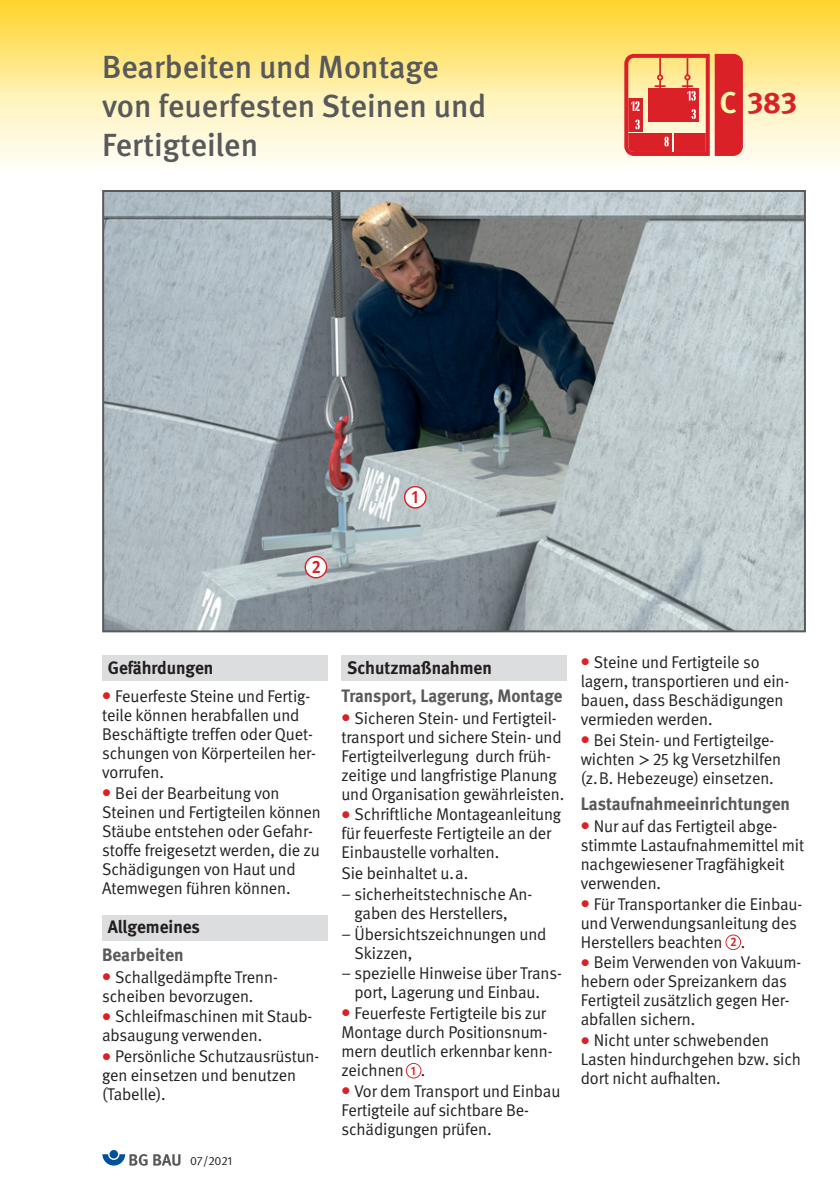
<style>
.page{position:relative;width:840px;height:1191px;background:#fff}
.page>*{position:absolute;margin:0;border:0;box-sizing:border-box;transform-origin:0 0}
.t1{font:500 32px/39px "DGUV Meta";color:#58595b}
.t2{font:700 30px "DGUV Meta";color:#da2128}
.t3{font:700 18px "DGUV Meta";color:#231f20}
.t4{font:700 18px "DGUV Meta";color:#58595b}
.t5{font:700 18px "DGUV Meta";color:#58595b;scale:.95 1}
.t6{font:700 18px "DGUV Meta";color:#da2128;scale:.9 1}
.t7{font:17px/19px "DGUV Meta";letter-spacing:-.005em;color:#231f20}
.t8{font:700 12.4px "DGUV Meta";color:#da2128;scale:.9 1}
.t9{font:12px "DGUV Meta";letter-spacing:-.005em;color:#231f20}
.s1{color:#fff9ae}
.s2{color:#da2128}
.s3{font-family:"Lucida Grande"}
</style>
<div class="page">
<svg style="left:0;top:96px;width:839px;height:70px;background:#fdf0d1"></svg>
<img style="left:0;top:0;width:839px;height:96px">
<div style="left:648px;top:89px;width:50px;height:33px;background:#da2128"></div>
<svg style="left:654px;top:74px;width:10px;height:15px"></svg>
<svg style="left:682px;top:74px;width:13px;height:27px"></svg>
<svg style="left:691px;top:109px;width:4px;height:10px"></svg>
<svg style="left:664px;top:137px;width:4px;height:9px"></svg>
<svg style="left:624px;top:54px;width:15px;height:102px;background:#e76e59"></svg>
<div style="left:714px;top:54px;width:28px;height:102px;background:#da2128"></div>
<div style="left:109px;top:1150px;width:9px;height:8px;background:#00519c;border-radius:50%"></div>
<svg style="left:102px;top:1154px;width:45px;height:11px"></svg>
<svg style="left:153px;top:1154px;width:27px;height:11px"></svg>
<div style="left:102px;top:655px;width:225px;height:25px;background:#dcddde"></div>
<div style="left:102px;top:915px;width:225px;height:25px;background:#dcddde"></div>
<div style="left:341px;top:655px;width:225px;height:25px;background:#dcddde"></div>
<svg style="left:405px;top:1063px;width:16px;height:15px"></svg>
<div style="left:406px;top:1063px;width:14px;height:14px;background:#fff;border-radius:50%"></div>
<svg style="left:725px;top:934px;width:15px;height:16px"></svg>
<div style="left:726px;top:935px;width:13px;height:14px;background:#fff;border-radius:50%"></div>
<img style="left:105px;top:193px;width:697px;height:436px">
<div style="left:102px;top:190px;width:703px;height:442px;border:2px solid #58595b"></div>
<svg style="left:403px;top:486px;width:23px;height:22px"></svg>
<div style="left:405px;top:487px;width:20px;height:20px;background:#fff;border-radius:50%"></div>
<svg style="left:304px;top:556px;width:23px;height:22px"></svg>
<div style="left:306px;top:557px;width:20px;height:20px;background:#fff;border-radius:50%"></div>
<h1 class="t1" style="left:102px;top:50px;width:385px">Bearbeiten und Montage von feuerfesten Steinen und<br>Fertigteilen</h1>
<h2 class="t2" style="left:719px;top:91px;width:79px"><span class="s1">C</span> 383</h2>
<p class="t6" style="left:311px;top:560px;width:12px">2</p>
<p class="t6" style="left:411px;top:490px;width:9px">1</p>
<p class="t3" style="left:108px;top:661px;width:107px">Gefährdungen</p>
<p class="t7" style="left:102px;top:687px;width:215px"><span class="s2">●</span> Feuerfeste Steine und Fertig&shy;teile können herabfallen und<br>Beschäftigte treffen oder Quet&shy;schungen von Körperteilen her&shy;vorrufen.</p>
<p class="t7" style="left:102px;top:784px;width:220px"><span class="s2">●</span> Bei der Bearbeitung von<br>Steinen und Fertigteilen können<br>Stäube entstehen oder Gefahr&shy;stoffe freigesetzt werden, die zu<br>Schädigungen von Haut und<br>Atemwegen führen können.</p>
<p class="t3" style="left:108px;top:920px;width:94px">Allgemeines</p>
<p class="t4" style="left:102px;top:948px;width:83px">Bearbeiten</p>
<p class="t7" style="left:102px;top:968px;width:177px"><span class="s2">●</span> Schallgedämpfte Trenn - scheiben bevorzugen.</p>
<p class="t7" style="left:102px;top:1008px;width:211px"><span class="s2">●</span> Schleifmaschinen mit Staub&shy;absaugung verwenden.</p>
<p class="t7" style="left:102px;top:1048px;width:218px"><span class="s2">●</span> Persönliche Schutzausrüstun&shy;gen einsetzen und benutzen (Tabelle).</p>
<p class="t9" style="left:190px;top:1156px;width:44px">07/2021</p>
<p class="t3" style="left:347px;top:661px;width:146px">Schutzmaßnahmen</p>
<p class="t5" style="left:341px;top:689px;width:234px">Transport, Lagerung, Montage</p>
<p class="t7" style="left:341px;top:709px;width:224px"><span class="s2">●</span> Sicheren Stein- und Fertigteil&shy;transport und sichere Stein- und Fertigteilverlegung durch früh&shy;zeitige und langfristige Planung und Organisation gewährleisten.</p>
<p class="t7" style="left:341px;top:806px;width:221px"><span class="s2">●</span> Schriftliche Montageanleitung für feuerfeste Fertigteile an der<br>Einbaustelle vorhalten.</p>
<p class="t7" style="left:341px;top:864px;width:192px;line-height:20.8px">Sie beinhaltet u.a.<br>− sicherheitstechnische An -</p>
<p class="t7" style="left:341px;top:903px;width:206px;line-height:20.8px;text-indent:13px">gaben des Herstellers,<br>− Übersichtszeichnungen und</p>
<p class="t7" style="left:341px;top:943px;width:222px;line-height:20.8px;text-indent:13px">Skizzen,<br>− spezielle Hinweise über Trans-</p>
<p class="t7" style="left:354px;top:984px;width:187px">port, Lagerung und Einbau.</p>
<p class="t7" style="left:341px;top:1004px;width:212px"><span class="s2">●</span> Feuerfeste Fertigteile bis zur<br>Montage durch Positionsnum&shy;mern deutlich erkennbar kenn&shy;zeichnen .</p>
<p class="t7" style="left:341px;top:1082px;width:220px"><span class="s2">●</span> Vor dem Transport und Einbau<br>Fertigteile auf sichtbare Be - schädigungen prüfen.</p>
<p class="t8" style="left:411px;top:1065px;width:7px">1</p>
<p class="t7" style="left:580px;top:653px;width:210px"><span class="s2">●</span> Steine und Fertigteile so lagern, transportieren und ein&shy;bauen, dass Beschädigungen vermieden werden.</p>
<p class="t7" style="left:580px;top:731px;width:202px"><span class="s2">●</span> Bei Stein- und Fertigteilge&shy;wichten <span class="s3">&gt;</span>25 kg Versetzhilfen (z.B. Hebezeuge) einsetzen.</p>
<p class="t4" style="left:580px;top:797px;width:211px">Lastaufnahmeeinrichtungen</p>
<p class="t7" style="left:580px;top:817px;width:225px"><span class="s2">●</span> Nur auf das Fertigteil abge&shy;stimmte Lastaufnahmemittel mit nachgewiesener Tragfähigkeit verwenden.</p>
<p class="t7" style="left:580px;top:895px;width:223px"><span class="s2">●</span> Für Transportanker die Einbau&shy;und Verwendungsanleitung des<br>Herstellers beachten .</p>
<p class="t7" style="left:580px;top:954px;width:222px"><span class="s2">●</span> Beim Verwenden von Vakuum&shy;hebern oder Spreizankern das<br>Fertigteil zusätzlich gegen Her&shy;abfallen sichern.</p>
<p class="t7" style="left:580px;top:1032px;width:222px"><span class="s2">●</span> Nicht unter schwebenden<br>Lasten hindurchgehen bzw. sich dort nicht aufhalten.</p>
<p class="t8" style="left:730px;top:937px;width:8px">2</p>
</div>
